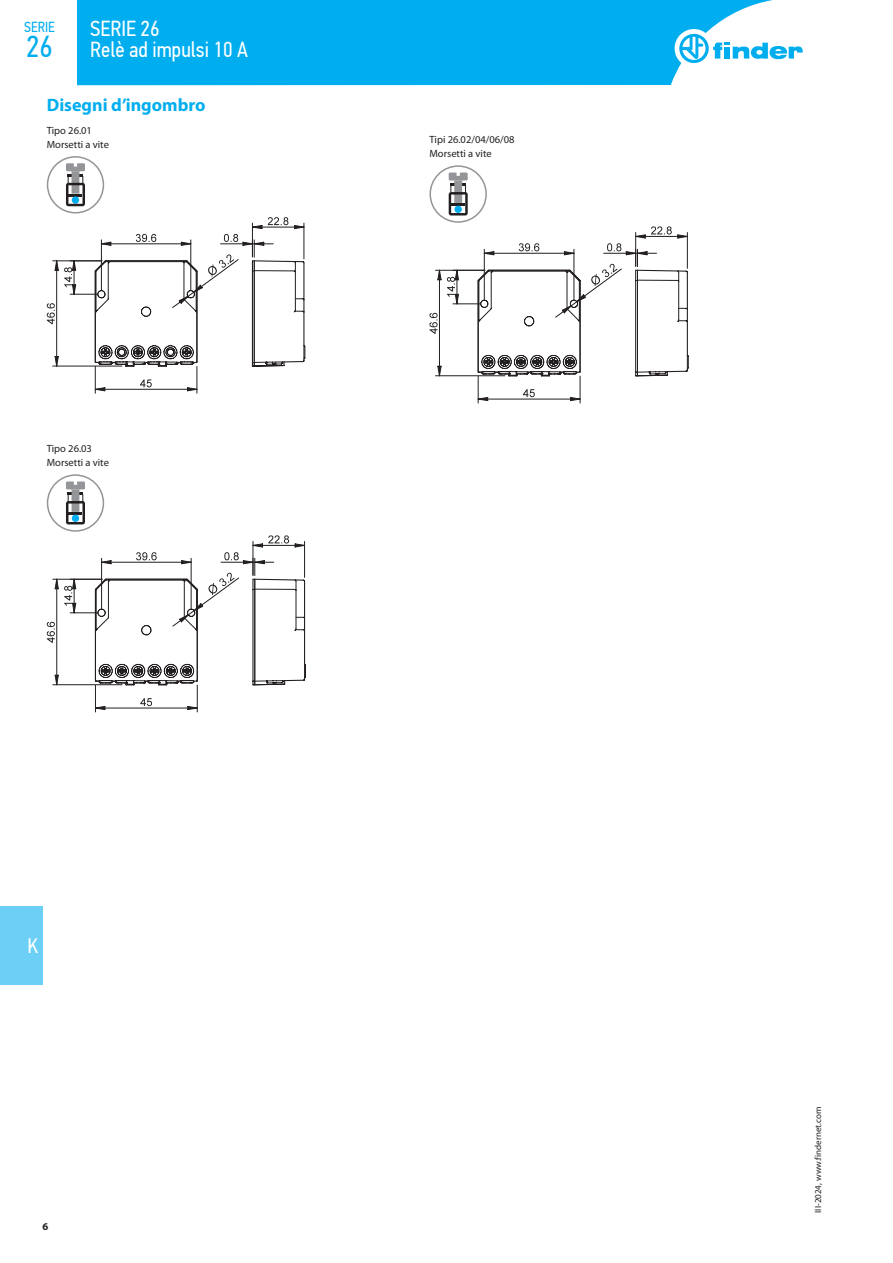
<style>
.page{position:relative;width:893px;height:1263px;background:#fff}
.page>*{position:absolute;margin:0;border:0;box-sizing:border-box;transform-origin:0 0}
.t1{font:30.3px "PF Din Text Cond Pro";color:#00aeef}
.t2{font:21.75px/21px "PF Din Text Cond Pro";color:#fff}
.t3{font:21px "PF Din Text Cond Pro";color:#fff}
.t4{font:700 18px "Myriad Pro";color:#00aeef}
.t5{font:14.55px "PF Din Text Cond Pro";color:#00aeef}
.t6{font:10.5px/14.2px "Myriad Pro";color:#231f20}
.t7{font:700 10.5px "Myriad Pro";color:#231f20}
.t8{font:9px "Myriad Pro";color:#231f20}
</style>
<div class="page">
<div style="left:0;top:906px;width:43px;height:78px;background:#6bcff6"></div>
<div style="left:47px;top:156px;width:57px;height:57px;border:2px solid #939598;border-radius:50%"></div>
<svg style="left:66px;top:163px;width:19px;height:43px"></svg>
<svg style="left:47px;top:217px;width:258px;height:176px"></svg>
<div style="left:47px;top:474px;width:57px;height:58px;border:2px solid #939598;border-radius:50%"></div>
<svg style="left:66px;top:481px;width:19px;height:43px"></svg>
<hr style="left:53px;top:579px;width:49px;height:1px;background:#231f20">
<hr style="left:53px;top:684px;width:69px;height:1px;background:#231f20">
<svg style="left:47px;top:622px;width:8px;height:21px"></svg>
<svg style="left:55px;top:579px;width:2px;height:10px"></svg>
<svg style="left:55px;top:675px;width:2px;height:10px"></svg>
<hr style="left:57px;top:579px;width:1px;height:106px;background:#231f20">
<svg style="left:64px;top:535px;width:242px;height:177px"></svg>
<div style="left:429px;top:165px;width:58px;height:58px;border:2px solid #939598;border-radius:50%"></div>
<svg style="left:449px;top:173px;width:19px;height:42px"></svg>
<hr style="left:435px;top:270px;width:50px;height:1px;background:#231f20">
<hr style="left:435px;top:375px;width:70px;height:1px;background:#231f20">
<svg style="left:429px;top:313px;width:9px;height:21px"></svg>
<svg style="left:438px;top:270px;width:3px;height:10px"></svg>
<svg style="left:438px;top:366px;width:3px;height:10px"></svg>
<hr style="left:439px;top:270px;width:1px;height:106px;background:#231f20">
<svg style="left:447px;top:226px;width:242px;height:177px"></svg>
<div style="left:77px;top:0;width:696px;height:85px;background:#00aeef"></div>
<div style="left:675px;top:29px;width:38px;height:39px;background:#fff;border-radius:50%"></div>
<svg style="left:679px;top:34px;width:124px;height:29px"></svg>
<h3 class="t5" style="left:24px;top:19px;width:32px">SERIE</h3>
<h1 class="t1" style="left:26px;top:28px;width:28px">26</h1>
<h2 class="t2" style="left:90px;top:18px;width:159px">SERIE 26<br>Relè ad impulsi 10 A</h2>
<h3 class="t4" style="left:47px;top:93px;width:160px">Disegni d’ingombro</h3>
<p class="t6" style="left:47px;top:123px;width:64px">Tipo 26.01<br>Morsetti a vite</p>
<p class="t6" style="left:47px;top:441px;width:64px">Tipo 26.03<br>Morsetti a vite</p>
<p class="t6" style="left:429px;top:132px;width:87px">Tipi 26.02/04/06/08<br>Morsetti a vite</p>
<h3 class="t3" style="left:27px;top:933px;width:12px">K</h3>
<p class="t7" style="left:43px;top:1219px;width:7px">6</p>
<p class="t8" style="left:812px;top:1213px;width:108px;rotate:-90deg">III-2024, www.findernet.com</p>
</div>
